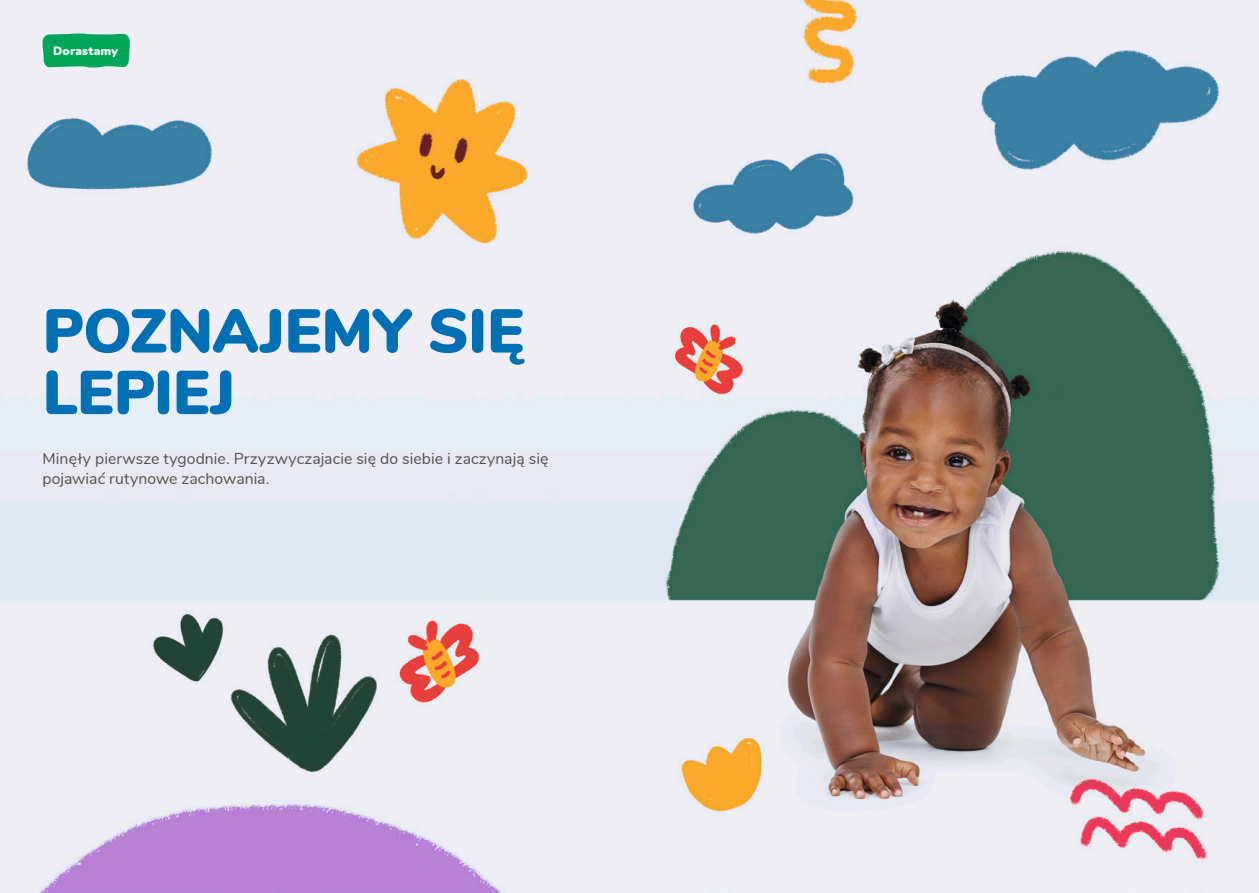
<style>
.page{position:relative;width:1259px;height:893px;background:#fff}
.page>*{position:absolute;margin:0;border:0;box-sizing:border-box;transform-origin:0 0}
.t1{font:900 61.5px/61.5px "Nunito";letter-spacing:-.015em;color:#006fb4}
.t2{font:15.75px/19.5px "Nunito";letter-spacing:.005em;color:#50504f}
.t3{font:900 12px "Nunito";letter-spacing:.02em;color:#fff}
</style>
<div class="page">
<img style="left:0;top:0;width:1259px;height:893px">
<svg style="left:43px;top:34px;width:87px;height:34px;background:#0faa62"></svg>
<p class="t3" style="left:53px;top:42px;width:66px">Dorastamy</p>
<h1 class="t1" style="left:43px;top:297px;width:482px">POZNAJEMY SIĘ<br>LEPIEJ</h1>
<p class="t2" style="left:43px;top:448px;width:507px">Minęły pierwsze tygodnie. Przyzwyczajacie się do siebie i zaczynają się pojawiać rutynowe zachowania.</p>
</div>
